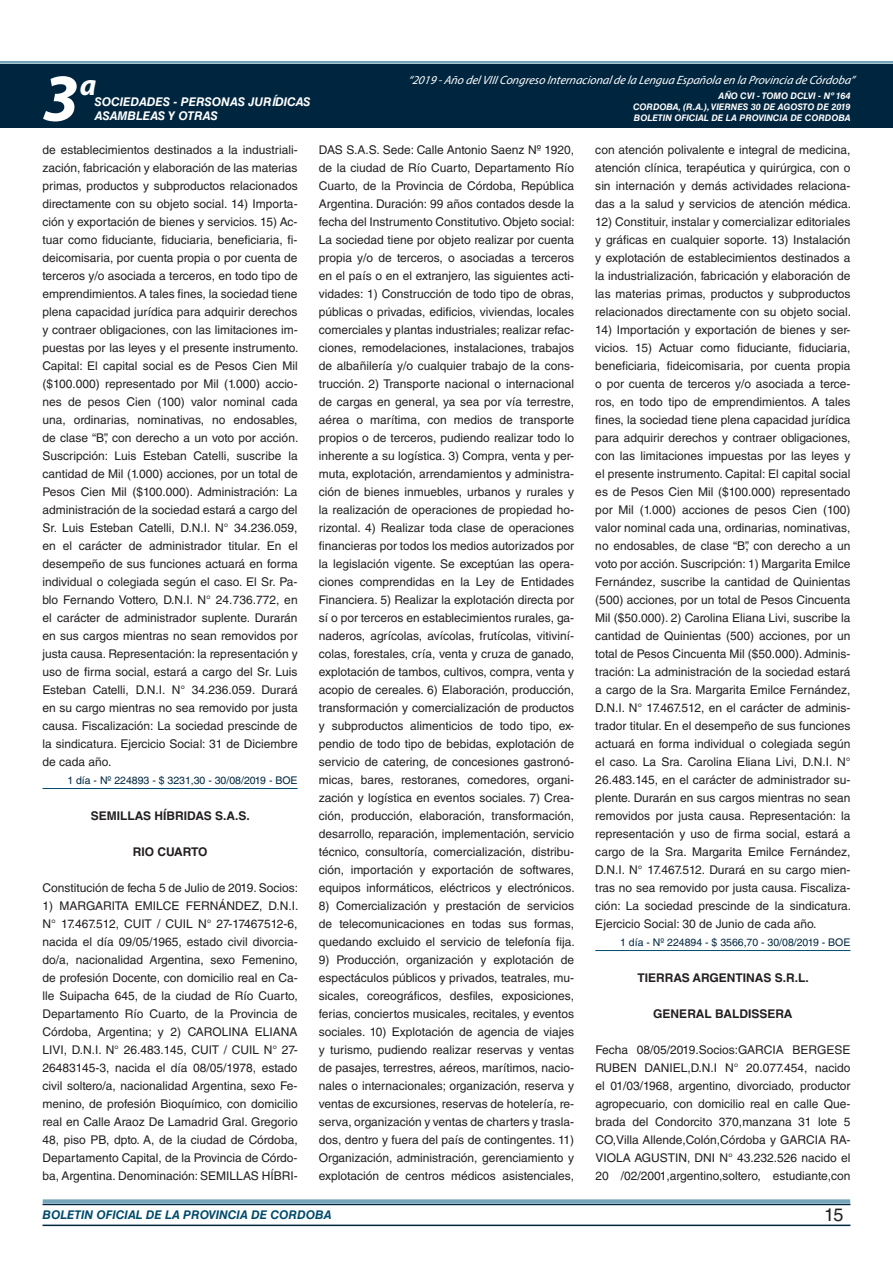
<style>
.page{position:relative;width:893px;height:1263px;background:#fff}
.page>*{position:absolute;margin:0;border:0;box-sizing:border-box;transform-origin:0 0}
.t1{font:italic 700 67.5px "Myriad Pro";color:#fff}
.t2{font:italic 700 30px "Myriad Pro";color:#fff}
.t3{font:18px "Helvetica LT Std";color:#231f20}
.t4{font:12px/18px "Helvetica LT Std";color:#231f20;text-align:justify}
.t5{font:italic 12px "Myriad Pro";color:#fff}
.t6{font:700 12px "Helvetica LT Std";color:#231f20}
.t7{font:italic 700 12px "Helvetica LT Std";color:#fff}
.t8{font:italic 700 12px "Helvetica LT Std";color:#004b6c}
.t9{font:10.5px "Helvetica LT Std";color:#00263f}
.t10{font:italic 700 9px/10.8px "Helvetica LT Std";color:#fff;text-align:justify}
</style>
<div class="page">
<div style="left:0;top:61px;width:893px;height:6px;background:#fff;opacity:.75"></div>
<div style="left:0;top:64px;width:893px;height:64px;background:#00263f"></div>
<hr style="left:43px;top:1224px;width:807px;height:2px;background:#00263f">
<div style="left:42px;top:1198px;width:809px;height:8px;background:#fff;opacity:.75"></div>
<hr style="left:43px;top:788px;width:255px;height:1px;background:#004b6c">
<hr style="left:595px;top:950px;width:255px;height:1px;background:#004b6c">
<h2 class="t2" style="left:80px;top:66px;width:18px">a</h2>
<p class="t5" style="left:408px;top:72px;width:448px">“2019 -Año delVIIICongreso Internacionalde la Lengua Esp añola en la Provincia de Córdoba”</p>
<h1 class="t1" style="left:43px;top:54px;width:38px">3</h1>
<p class="t10" style="left:633px;top:91px;width:219px;text-indent:85px">AÑO CVI - TOMO DCLVI - Nº 164<br>CORDOBA, (R.A.), VIERNES 30 DE AGOSTO DE 2019<br>BOLETIN OFICIAL DE LA PROVINCIA DE CORDOBA</p>
<p class="t7" style="left:95px;top:94px;width:217px">SOCIEDADES - PERSONAS JURÍDICAS</p>
<p class="t7" style="left:95px;top:109px;width:125px">ASAMBLEAS Y OTRAS</p>
<p class="t4" style="left:43px;top:141px;width:257px">de establecimientos destinados a la industriali&shy;zación, fabricación y elaboración de las materias primas, productos y subproductos relacionados directamente con su objeto social. 14) Importa&shy;ción y exportación de bienes y servicios. 15) Ac&shy;tuar como fiduciante, fiduciaria, beneficiaria, fi&shy;deicomisaria, por cuenta propia o por cuenta de terceros y/o asociada a terceros, en todo tipo de emprendimientos. A tales fines, la sociedad tiene plena capacidad jurídica para adquirir derechos y contraer obligaciones, con las limitaciones im&shy;puestas por las leyes y el presente instrumento.<br>Capital: El capital social es de Pesos Cien Mil ($100.000) representado por Mil (1.000) accio&shy;nes de pesos Cien (100) valor nominal cada una, ordinarias, nominativas, no endosables, de clase “B”, con derecho a un voto por acción.<br>Suscripción: Luis Esteban Catelli, suscribe la cantidad de Mil (1.000) acciones, por un total de Pesos Cien Mil ($100.000). Administración: La administración de la sociedad estará a cargo del Sr. Luis Esteban Catelli, D.N.I. N° 34.236.059, en el carácter de administrador titular. En el desempeño de sus funciones actuará en forma individual o colegiada según el caso. El Sr. Pa&shy;blo Fernando Vottero, D.N.I. N° 24.736.772, en el carácter de administrador suplente. Durarán en sus cargos mientras no sean removidos por justa causa. Representación: la representación y uso de firma social, estará a cargo del Sr. Luis Esteban Catelli, D.N.I. N° 34.236.059. Durará en su cargo mientras no sea removido por justa causa. Fiscalización: La sociedad prescinde de la sindicatura. Ejercicio Social: 31 de Diciembre de cada año.</p>
<p class="t9" style="left:67px;top:774px;width:232px">1 día - Nº 224893 - $ 3231,30 - 30/08/2019 - BOE</p>
<p class="t6" style="left:91px;top:808px;width:17px">SEMILLA</p>
<p class="t6" style="left:143px;top:808px;width:32px">S HÍBRIDA</p>
<p class="t6" style="left:204px;top:808px;width:48px">S S.A.S.</p>
<p class="t6" style="left:133px;top:844px;width:8px">RIO</p>
<p class="t6" style="left:157px;top:844px;width:10px">CUARTO</p>
<p class="t4" style="left:43px;top:879px;width:257px">Constitución de fecha 5 de Julio de 2019. Socios:</p>
<p class="t4" style="left:43px;top:897px;width:257px">1) MARGARITA EMILCE FERNÁNDEZ, D.N.I.<br>N° 17.467.512, CUIT / CUIL N° 27-17467512-6, nacida el día 09/05/1965, estado civil divorcia&shy;do/a, nacionalidad Argentina, sexo Femenino, de profesión Docente, con domicilio real en Ca&shy;lle Suipacha 645, de la ciudad de Río Cuarto, Departamento Río Cuarto, de la Provincia de Córdoba, Argentina; y 2) CAROLINA ELIANA LIVI, D.N.I. N° 26.483.145, CUIT / CUIL N° 27- 26483145-3, nacida el día 08/05/1978, estado civil soltero/a, nacionalidad Argentina, sexo Fe&shy;menino, de profesión Bioquímico, con domicilio real en Calle Araoz De Lamadrid Gral. Gregorio 48, piso PB, dpto. A, de la ciudad de Córdoba, Departamento Capital, de la Provincia de Córdo&shy;ba, Argentina. Denominación: SEMILLAS HÍBRI-</p>
<p class="t4" style="left:319px;top:141px;width:257px">DAS S.A.S. Sede: Calle Antonio Saenz Nº 1920, de la ciudad de Río Cuarto, Departamento Río Cuarto, de la Provincia de Córdoba, República Argentina. Duración: 99 años contados desde la fecha del Instrumento Constitutivo. Objeto social:<br>La sociedad tiene por objeto realizar por cuenta propia y/o de terceros, o asociadas a terceros en el país o en el extranjero, las siguientes acti&shy;vidades: 1) Construcción de todo tipo de obras, públicas o privadas, edificios, viviendas, locales comerciales y plantas industriales; realizar refac&shy;ciones, remodelaciones, instalaciones, trabajos de albañilería y/o cualquier trabajo de la cons&shy;trucción. 2) Transporte nacional o internacional de cargas en general, ya sea por vía terrestre, aérea o marítima, con medios de transporte propios o de terceros, pudiendo realizar todo lo inherente a su logística. 3) Compra, venta y per&shy;muta, explotación, arrendamientos y administra&shy;ción de bienes inmuebles, urbanos y rurales y la realización de operaciones de propiedad ho&shy;rizontal. 4) Realizar toda clase de operaciones financieras por todos los medios autorizados por la legislación vigente. Se exceptúan las opera&shy;ciones comprendidas en la Ley de Entidades Financiera. 5) Realizar la explotación directa por sí o por terceros en establecimientos rurales, ga&shy;naderos, agrícolas, avícolas, frutícolas, vitiviní&shy;colas, forestales, cría, venta y cruza de ganado, explotación de tambos, cultivos, compra, venta y acopio de cereales. 6) Elaboración, producción, transformación y comercialización de productos y subproductos alimenticios de todo tipo, ex&shy;pendio de todo tipo de bebidas, explotación de servicio de catering, de concesiones gastronó&shy;micas, bares, restoranes, comedores, organi&shy;zación y logística en eventos sociales. 7) Crea&shy;ción, producción, elaboración, transformación, desarrollo, reparación, implementación, servicio técnico, consultoría, comercialización, distribu&shy;ción, importación y exportación de softwares, equipos informáticos, eléctricos y electrónicos.</p>
<p class="t4" style="left:319px;top:897px;width:257px">8) Comercialización y prestación de servicios de telecomunicaciones en todas sus formas, quedando excluido el servicio de telefonía fija.</p>
<p class="t4" style="left:319px;top:951px;width:257px">9) Producción, organización y explotación de espectáculos públicos y privados, teatrales, mu&shy;sicales, coreográficos, desfiles, exposiciones, ferias, conciertos musicales, recitales, y eventos sociales. 10) Explotación de agencia de viajes y turismo, pudiendo realizar reservas y ventas de pasajes, terrestres, aéreos, marítimos, nacio&shy;nales o internacionales; organización, reserva y ventas de excursiones, reservas de hotelería, re&shy;serva, organización y ventas de charters y trasla&shy;dos, dentro y fuera del país de contingentes. 11)<br>Organización, administración, gerenciamiento y explotación de centros médicos asistenciales,</p>
<p class="t4" style="left:595px;top:141px;width:257px">con atención polivalente e integral de medicina, atención clínica, terapéutica y quirúrgica, con o sin internación y demás actividades relaciona&shy;das a la salud y servicios de atención médica.</p>
<p class="t4" style="left:595px;top:213px;width:257px">12) Constituir, instalar y comercializar editoriales y gráficas en cualquier soporte. 13) Instalación y explotación de establecimientos destinados a la industrialización, fabricación y elaboración de las materias primas, productos y subproductos relacionados directamente con su objeto social.</p>
<p class="t4" style="left:595px;top:321px;width:257px">14) Importación y exportación de bienes y ser&shy;vicios. 15) Actuar como fiduciante, fiduciaria, beneficiaria, fideicomisaria, por cuenta propia o por cuenta de terceros y/o asociada a terce&shy;ros, en todo tipo de emprendimientos. A tales fines, la sociedad tiene plena capacidad jurídica para adquirir derechos y contraer obligaciones, con las limitaciones impuestas por las leyes y el presente instrumento. Capital: El capital social es de Pesos Cien Mil ($100.000) representado por Mil (1.000) acciones de pesos Cien (100) valor nominal cada una, ordinarias, nominativas, no endosables, de clase “B”, con derecho a un voto por acción. Suscripción: 1) Margarita Emilce Fernández, suscribe la cantidad de Quinientas (500) acciones, por un total de Pesos Cincuenta Mil ($50.000). 2) Carolina Eliana Livi, suscribe la cantidad de Quinientas (500) acciones, por un total de Pesos Cincuenta Mil ($50.000). Adminis&shy;tración: La administración de la sociedad estará a cargo de la Sra. Margarita Emilce Fernández, D.N.I. N° 17.467.512, en el carácter de adminis&shy;trador titular. En el desempeño de sus funciones actuará en forma individual o colegiada según el caso. La Sra. Carolina Eliana Livi, D.N.I. N° 26.483.145, en el carácter de administrador su&shy;plente. Durarán en sus cargos mientras no sean removidos por justa causa. Representación: la representación y uso de firma social, estará a cargo de la Sra. Margarita Emilce Fernández, D.N.I. N° 17.467.512. Durará en su cargo mien&shy;tras no sea removido por justa causa. Fiscaliza&shy;ción: La sociedad prescinde de la sindicatura.<br>Ejercicio Social: 30 de Junio de cada año.</p>
<p class="t9" style="left:620px;top:936px;width:232px">1 día - Nº 224894 - $ 3566,70 - 30/08/2019 - BOE</p>
<p class="t6" style="left:638px;top:970px;width:9px">TIERRA</p>
<p class="t6" style="left:682px;top:970px;width:128px">S ARGENTINAS S.R.L.</p>
<p class="t6" style="left:653px;top:1006px;width:35px">GENERAL</p>
<p class="t6" style="left:715px;top:1006px;width:8px">BALDI</p>
<p class="t6" style="left:751px;top:1006px;width:25px">SSERA</p>
<p class="t4" style="left:595px;top:1041px;width:257px">Fecha 08/05/2019.Socios:GARCIA BERGESE RUBEN DANIEL,D.N.I N° 20.077.454, nacido el 01/03/1968, argentino, divorciado, productor agropecuario, con domicilio real en calle Que&shy;brada del Condorcito 370,manzana 31 lote 5<br>CO,Villa Allende,Colón,Córdoba y GARCIA RA-VIOLA AGUSTIN, DNI N° 43.232.526 nacido el 20 /02/2001,argentino,soltero, estudiante,con</p>
<p class="t8" style="left:43px;top:1208px;width:290px">BOLETIN OFICIAL DE LA PROVINCIA DE CORDOBA</p>
<h3 class="t3" style="left:824px;top:1204px;width:21px">15</h3>
</div>
